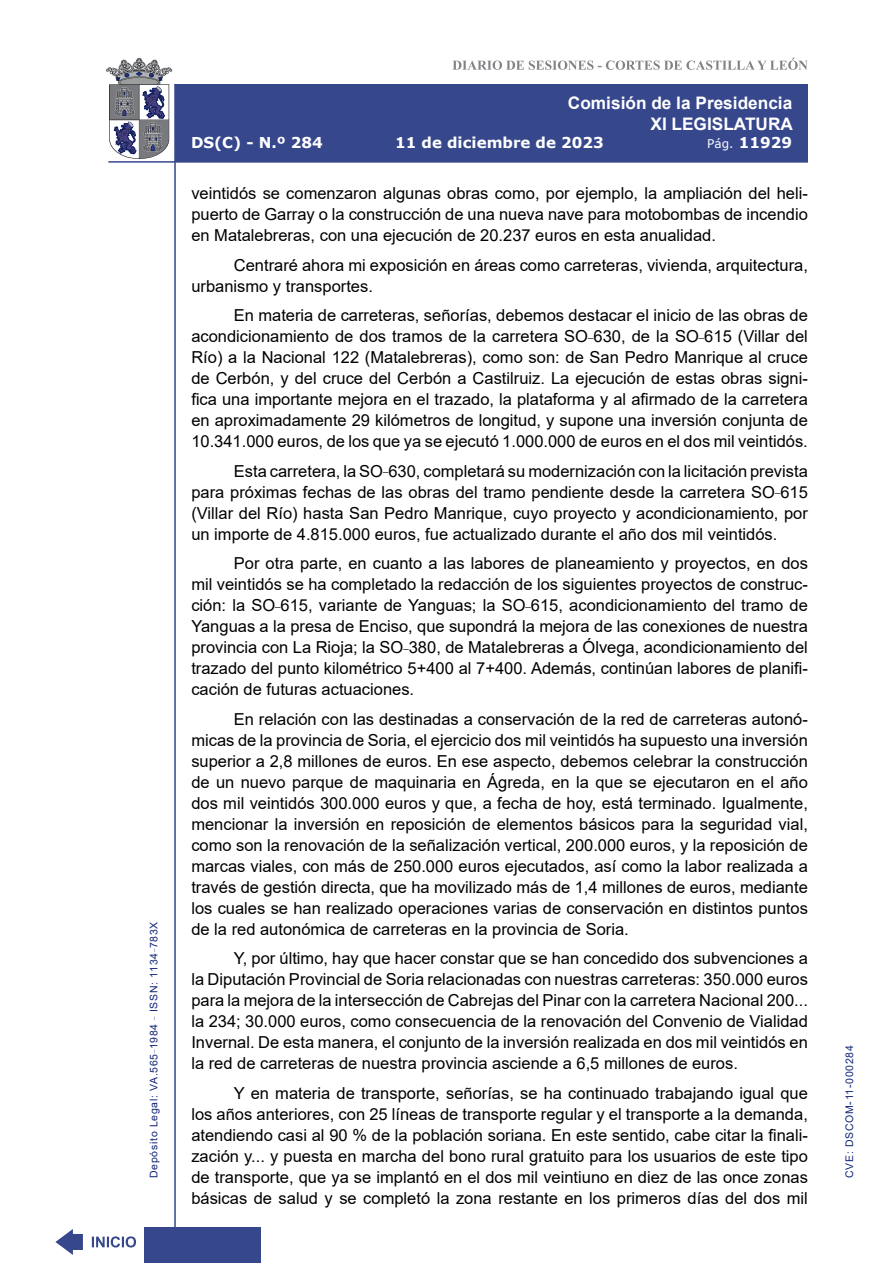
<style>
.page{position:relative;width:893px;height:1263px;background:#fff}
.page>*{position:absolute;margin:0;border:0;box-sizing:border-box;transform-origin:0 0}
.t1{font:700 17.25px/20.7px "Arial";color:#fff;text-align:right}
.t2{font:16.5px/21px "Arial";color:#000;text-align:justify}
.t3{font:700 15px "Verdana";color:#fff}
.t4{font:10.5px "Arial";letter-spacing:.065em;color:#122678}
.s1{font-weight:400;font-size:12px}
</style>
<div class="page">
<svg style="left:452px;top:58px;width:356px;height:12px"></svg>
<hr style="left:174px;top:84px;width:2px;height:1179px;background:#36478c">
<div style="left:144px;top:1227px;width:117px;height:36px;background:#36478c"></div>
<div style="left:175px;top:84px;width:633px;height:78px;background:#36478c"></div>
<hr style="left:108px;top:161px;width:700px;height:2px;background:#36478c">
<svg style="left:92px;top:1236px;width:44px;height:11px"></svg>
<svg style="left:55px;top:1229px;width:28px;height:26px"></svg>
<svg style="left:106px;top:58px;width:66px;height:101px"></svg>
<p class="t4" style="left:146px;top:1178px;width:258px;rotate:-90deg">Depósito Legal: VA.565<sup>_</sup>1984 <sup>_</sup> ISSN: 1134<sup>_</sup>783X</p>
<p class="t1" style="left:568px;top:93px;width:226px">Comisión de la Presidencia<br>XI LEGISLATURA</p>
<p class="t3" style="left:191px;top:132px;width:133px">DS(C) - N.º 284</p>
<p class="t3" style="left:395px;top:132px;width:210px">11 de diciembre de 2023</p>
<p class="t3" style="left:707px;top:132px;width:86px"><span class="s1">Pág.</span> 11929</p>
<p class="t2" style="left:191px;top:183px;width:618px">veintidós se comenzaron algunas obras como, por ejemplo, la ampliación del heli&shy;puerto de Garray o la construcción de una nueva nave para motobombas de incendio en Matalebreras, con una ejecución de 20.237 euros en esta anualidad.</p>
<p class="t2" style="left:191px;top:254px;width:618px;text-indent:43px">Centraré ahora mi exposición en áreas como carreteras, vivienda, arquitectura, urbanismo y transportes.</p>
<p class="t2" style="left:191px;top:305px;width:618px;text-indent:43px">En materia de carreteras, señorías, debemos destacar el inicio de las obras de acondicionamiento de dos tramos de la carretera SO<sup>_</sup>630, de la SO<sup>_</sup>615 (Villar del Río) a la Nacional 122 (Matalebreras), como son: de San Pedro Manrique al cruce de Cerbón, y del cruce del Cerbón a Castilruiz. La ejecución de estas obras signi&shy;fica una importante mejora en el trazado, la plataforma y al afirmado de la carretera en aproximadamente 29 kilómetros de longitud, y supone una inversión conjunta de 10.341.000 euros, de los que ya se ejecutó 1.000.000 de euros en el dos mil veintidós.</p>
<p class="t2" style="left:191px;top:460px;width:618px;text-indent:43px">Esta carretera, la SO<sup>_</sup>630, completará su modernización con la licitación prevista para próximas fechas de las obras del tramo pendiente desde la carretera SO<sup>_</sup>615 (Villar del Río) hasta San Pedro Manrique, cuyo proyecto y acondicionamiento, por un importe de 4.815.000 euros, fue actualizado durante el año dos mil veintidós.</p>
<p class="t2" style="left:191px;top:553px;width:618px;text-indent:43px">Por otra parte, en cuanto a las labores de planeamiento y proyectos, en dos mil veintidós se ha completado la redacción de los siguientes proyectos de construc&shy;ción: la SO<sup>_</sup>615, variante de Yanguas; la SO<sup>_</sup>615, acondicionamiento del tramo de Yanguas a la presa de Enciso, que supondrá la mejora de las conexiones de nuestra provincia con La Rioja; la SO<sup>_</sup>380, de Matalebreras a Ólvega, acondicionamiento del trazado del punto kilométrico 5+400 al 7+400. Además, continúan labores de planifi&shy;cación de futuras actuaciones.</p>
<p class="t2" style="left:191px;top:708px;width:618px;text-indent:43px">En relación con las destinadas a conservación de la red de carreteras autonó&shy;micas de la provincia de Soria, el ejercicio dos mil veintidós ha supuesto una inversión superior a 2,8 millones de euros. En ese aspecto, debemos celebrar la construcción de un nuevo parque de maquinaria en Ágreda, en la que se ejecutaron en el año dos mil veintidós 300.000 euros y que, a fecha de hoy, está terminado. Igualmente, mencionar la inversión en reposición de elementos básicos para la seguridad vial, como son la renovación de la señalización vertical, 200.000 euros, y la reposición de marcas viales, con más de 250.000 euros ejecutados, así como la labor realizada a través de gestión directa, que ha movilizado más de 1,4 millones de euros, mediante los cuales se han realizado operaciones varias de conservación en distintos puntos de la red autonómica de carreteras en la provincia de Soria.</p>
<p class="t2" style="left:191px;top:948px;width:618px;text-indent:43px">Y, por último, hay que hacer constar que se han concedido dos subvenciones a la Diputación Provincial de Soria relacionadas con nuestras carreteras: 350.000 euros para la mejora de la intersección de Cabrejas del Pinar con la carretera Nacional 200... la 234; 30.000 euros, como consecuencia de la renovación del Convenio de Vialidad Invernal. De esta manera, el conjunto de la inversión realizada en dos mil veintidós en la red de carreteras de nuestra provincia asciende a 6,5 millones de euros.</p>
<p class="t2" style="left:191px;top:1082px;width:618px;text-indent:43px">Y en materia de transporte, señorías, se ha continuado trabajando igual que los años anteriores, con 25 líneas de transporte regular y el transporte a la demanda, atendiendo casi al 90 % de la población soriana. En este sentido, cabe citar la finali&shy;zación y... y puesta en marcha del bono rural gratuito para los usuarios de este tipo de transporte, que ya se implantó en el dos mil veintiuno en diez de las once zonas básicas de salud y se completó la zona restante en los primeros días del dos mil</p>
<p class="t4" style="left:842px;top:1178px;width:134px;rotate:-90deg">CVE: DSCOM-11-000284</p>
</div>
